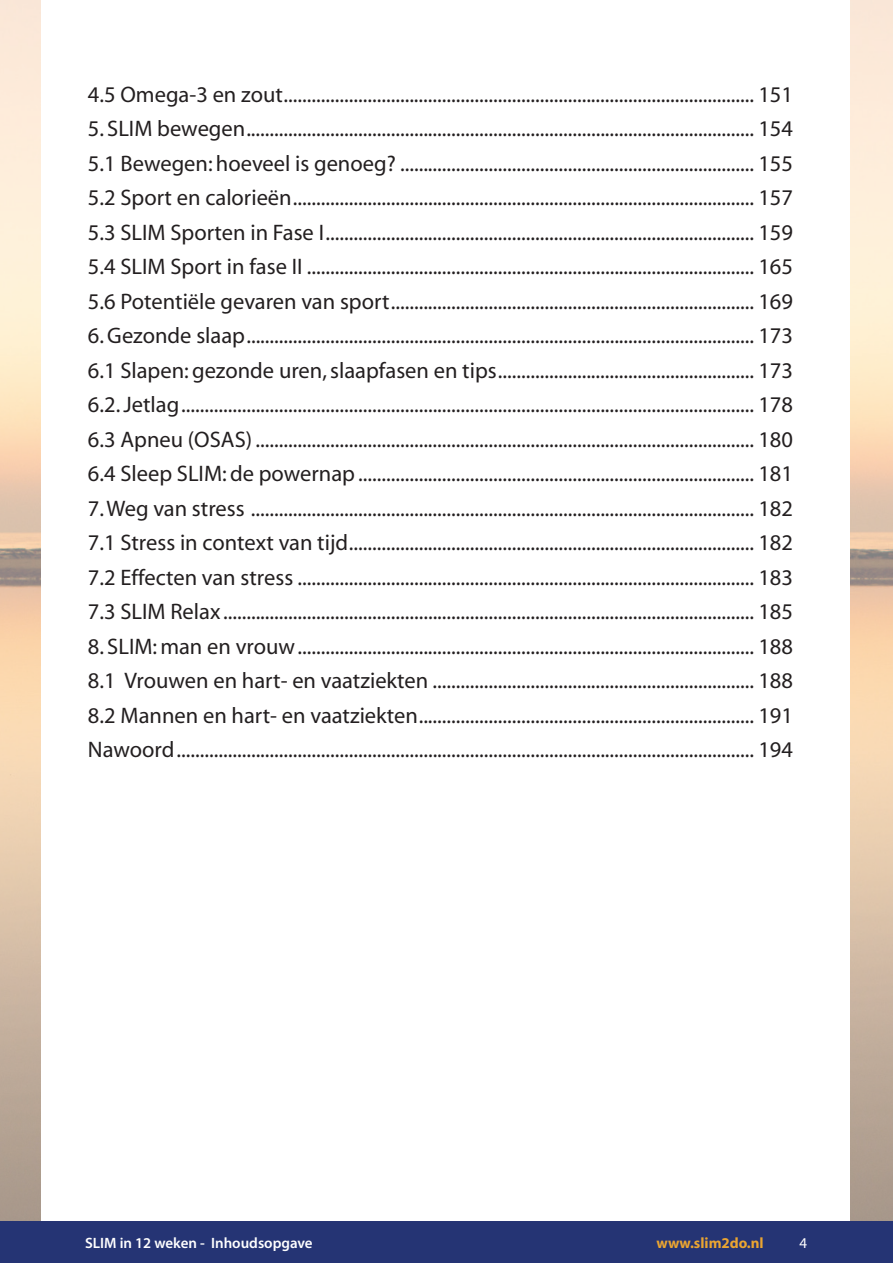
<style>
.page{position:relative;width:893px;height:1263px;background:#fff}
.page>*{position:absolute;margin:0;border:0;box-sizing:border-box;transform-origin:0 0}
.t1{font:22.5px/34.5px "Myriad";color:#231f20;text-align:justify}
.t2{font:600 15px "Myriad Pro";color:#fff}
.t3{font:700 15px "Myriad";color:#eba531}
.t4{font:15px "Myriad Pro";color:#fff}
</style>
<div class="page">
<div style="left:0;top:1221px;width:893px;height:42px;background:#253474"></div>
<p class="t1" style="left:88px;top:78px;width:706px">4.5 Omega-3 en zout..................................................................................................... 151</p>
<p class="t1" style="left:88px;top:112px;width:707px">5. SLIM bewegen............................................................................................................. 154<br>5.1 Bewegen: hoeveel is genoeg? ............................................................................ 155<br>5.2 Sport en calorieën................................................................................................... 157<br>5.3 SLIM Sporten in Fase I............................................................................................ 159<br>5.4 SLIM Sport in fase II ................................................................................................ 165<br>5.6 Potentiële gevaren van sport.............................................................................. 169</p>
<p class="t1" style="left:88px;top:319px;width:706px">6. Gezonde slaap............................................................................................................. 173<br>6.1 Slapen: gezonde uren, slaapfasen en tips....................................................... 173<br>6.2. Jetlag........................................................................................................................... 178<br>6.3 Apneu (OSAS) ........................................................................................................... 180<br>6.4 Sleep SLIM: de powernap..................................................................................... 181</p>
<p class="t1" style="left:88px;top:492px;width:706px">7. Weg van stress ............................................................................................................ 182<br>7.1 Stress in context van tijd....................................................................................... 182<br>7.2 Effecten van stress .................................................................................................. 183<br>7.3 SLIM Relax .................................................................................................................. 185</p>
<p class="t1" style="left:88px;top:630px;width:707px">8. SLIM: man en vrouw.................................................................................................. 188<br>8.1 Vrouwen en hart- en vaatziekten ..................................................................... 188<br>8.2 Mannen en hart- en vaatziekten........................................................................ 191<br>Nawoord............................................................................................................................ 194</p>
<p class="t2" style="left:85px;top:1234px;width:229px">SLIM in 12 weken - Inhoudsopgave</p>
<p class="t3" style="left:657px;top:1235px;width:109px">www.slim2do.nl</p>
<p class="t4" style="left:799px;top:1235px;width:9px">4</p>
</div>
